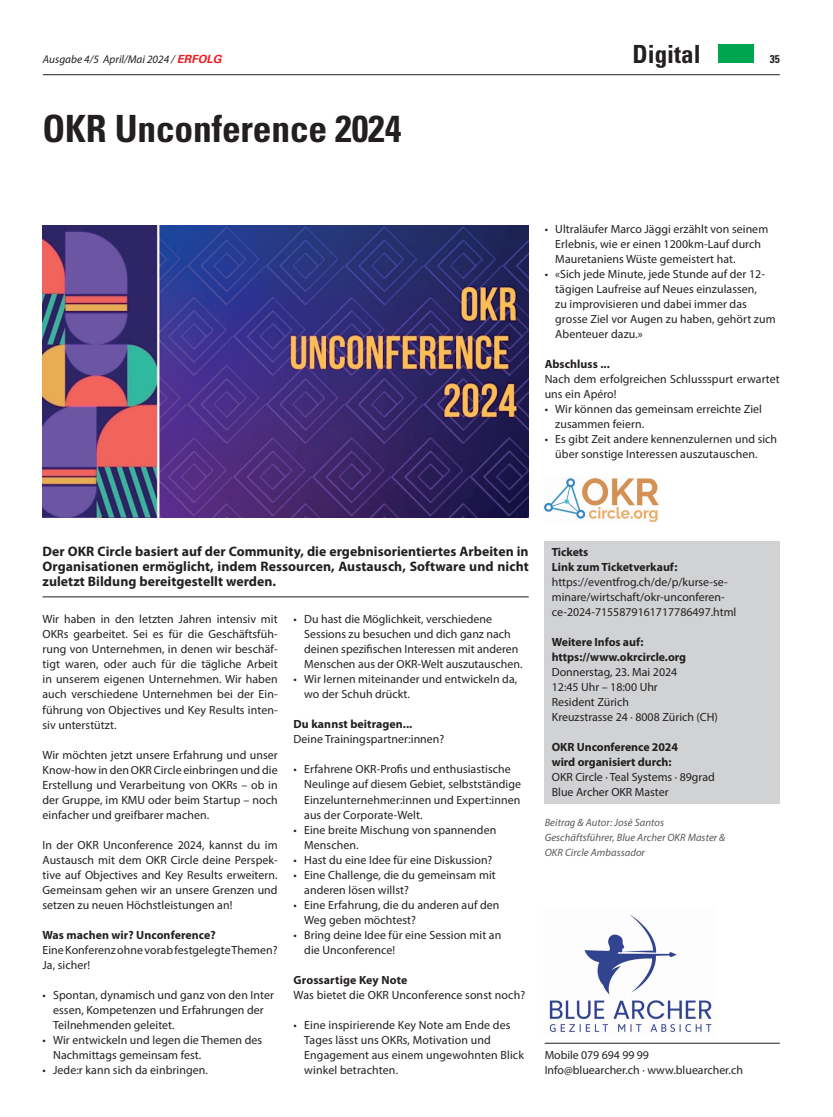
<style>
.page{position:relative;width:833px;height:1117px;background:#fff}
.page>*{position:absolute;margin:0;border:0;box-sizing:border-box;transform-origin:0 0}
.t1{font:700 condensed 37.5px "Univers";letter-spacing:-.005em;color:#231f20}
.t2{font:700 condensed 25px "Univers";color:#231f20}
.t3{font:700 13.75px/15px "Myriad Pro";letter-spacing:.005em;color:#231f20;text-align:justify}
.t4{font:11.88px/15px "Myriad Pro";letter-spacing:.005em;color:#231f20}
.t5{font:700 11.88px/15px "Myriad Pro";letter-spacing:-.005em;color:#231f20}
.t6{font:italic 11.25px "Myriad Pro";color:#231f20}
.t7{font:700 condensed 11.25px "Univers";color:#231f20}
.t8{font:italic 10.62px/15px "Myriad Pro";letter-spacing:.005em;color:#57585a}
.s1{font-family:"Univers";font-weight:700;color:#ee1d23}
</style>
<div class="page">
<hr style="left:43px;top:74px;width:737px;height:1px;background:#231f20">
<div style="left:718px;top:44px;width:36px;height:18px;background:#00a54f"></div>
<hr style="left:544px;top:1042px;width:236px;height:1px;background:#231f20">
<img style="left:549px;top:914px;width:163px;height:118px">
<img style="left:43px;top:225px;width:486px;height:292px">
<img style="left:544px;top:478px;width:115px;height:44px">
<div style="left:544px;top:541px;width:235px;height:262px;background:#d1d2d4"></div>
<hr style="left:43px;top:596px;width:486px;height:1px;background:#231f20">
<p class="t6" style="left:43px;top:52px;width:180px">Ausgabe 4/5 April/Mai 2024 / <span class="s1">ERFOLG</span></p>
<h2 class="t2" style="left:632px;top:38px;width:70px">Digital</h2>
<p class="t7" style="left:770px;top:52px;width:11px">35</p>
<h1 class="t1" style="left:43px;top:105px;width:360px">OKR Unconference 2024</h1>
<p class="t4" style="left:555px;top:221px;width:214px;text-indent:-11px">• Ultraläufer Marco Jäggi erzählt von seinem<br>Erlebnis, wie er einen 1200km-Lauf durch<br>Mauretaniens Wüste gemeistert hat.</p>
<p class="t4" style="left:555px;top:266px;width:222px;text-indent:-11px">• «Sich jede Minute, jede Stunde auf der 12- tägigen Laufreise auf Neues einzulassen,<br>zu improvisieren und dabei immer das grosse Ziel vor Augen zu haben, gehört zum Abenteuer dazu.»</p>
<p class="t5" style="left:544px;top:356px;width:67px">Abschluss ...</p>
<p class="t4" style="left:544px;top:371px;width:237px">Nach dem erfolgreichen Schlussspurt erwartet uns ein Apéro!</p>
<p class="t4" style="left:555px;top:401px;width:208px;text-indent:-11px">• Wir können das gemeinsam erreichte Ziel zusammen feiern.</p>
<p class="t4" style="left:555px;top:431px;width:223px;text-indent:-11px">• Es gibt Zeit andere kennenzulernen und sich über sonstige Interessen auszutauschen.</p>
<p class="t3" style="left:43px;top:543px;width:488px">Der OKR Circle basiert auf der Community, die ergebnisorientiertes Arbeiten in Organisationen ermöglicht, indem Ressourcen, Austausch, Software und nicht zuletzt Bildung bereitgestellt werden.</p>
<p class="t4" style="left:43px;top:611px;width:237px;text-align:justify">Wir haben in den letzten Jahren intensiv mit OKRs gearbeitet. Sei es für die Geschäftsfüh&shy;rung von Unternehmen, in denen wir beschäf&shy;tigt waren, oder auch für die tägliche Arbeit in unserem eigenen Unternehmen. Wir haben auch verschiedene Unternehmen bei der Ein&shy;führung von Objectives und Key Results inten&shy;siv unterstützt.</p>
<p class="t4" style="left:43px;top:746px;width:237px;text-align:justify">Wir möchten jetzt unsere Erfahrung und unser Know-how in den OKR Circle einbringen und die Erstellung und Verarbeitung von OKRs – ob in der Gruppe, im KMU oder beim Startup – noch einfacher und greifbarer machen.</p>
<p class="t4" style="left:43px;top:836px;width:237px;text-align:justify">In der OKR Unconference 2024, kannst du im Austausch mit dem OKR Circle deine Perspek&shy;tive auf Objectives and Key Results erweitern.<br>Gemeinsam gehen wir an unsere Grenzen und setzen zu neuen Höchstleistungen an!</p>
<p class="t5" style="left:43px;top:926px;width:175px">Was machen wir? Unconference?</p>
<p class="t4" style="left:43px;top:941px;width:237px">Eine Konferenz ohne vorab festgelegte Themen?<br>Ja, sicher!</p>
<p class="t4" style="left:53px;top:986px;width:222px;text-indent:-11px">• Spontan, dynamisch und ganz von den Inter essen, Kompetenzen und Erfahrungen der<br>Teilnehmenden geleitet.</p>
<p class="t4" style="left:53px;top:1031px;width:211px;text-indent:-11px">• Wir entwickeln und legen die Themen des<br>Nachmittags gemeinsam fest.</p>
<p class="t4" style="left:43px;top:1061px;width:167px">• Jede:r kann sich da einbringen.</p>
<p class="t4" style="left:304px;top:611px;width:220px;text-indent:-11px">• Du hast die Möglichkeit, verschiedene Sessions zu besuchen und dich ganz nach deinen spezifischen Interessen mit anderen Menschen aus der OKR-Welt auszutauschen.</p>
<p class="t4" style="left:304px;top:671px;width:214px;text-indent:-11px">• Wir lernen miteinander und entwickeln da, wo der Schuh drückt.</p>
<p class="t5" style="left:293px;top:716px;width:120px">Du kannst beitragen...</p>
<p class="t4" style="left:293px;top:731px;width:152px">Deine Trainingspartner:innen?</p>
<p class="t4" style="left:304px;top:761px;width:218px;text-indent:-11px">• Erfahrene OKR-Profis und enthusiastische Neulinge auf diesem Gebiet, selbstständige Einzelunternehmer:innen und Expert:innen aus der Corporate-Welt.</p>
<p class="t4" style="left:304px;top:821px;width:194px;text-indent:-11px">• Eine breite Mischung von spannenden<br>Menschen.</p>
<p class="t4" style="left:293px;top:851px;width:200px">• Hast du eine Idee für eine Diskussion?</p>
<p class="t4" style="left:304px;top:866px;width:193px;text-indent:-11px">• Eine Challenge, die du gemeinsam mit anderen lösen willst?</p>
<p class="t4" style="left:304px;top:896px;width:197px;text-indent:-11px">• Eine Erfahrung, die du anderen auf den<br>Weg geben möchtest?</p>
<p class="t4" style="left:304px;top:926px;width:198px;text-indent:-11px">• Bring deine Idee für eine Session mit an die Unconference!</p>
<p class="t5" style="left:293px;top:971px;width:115px">Grossartige Key Note</p>
<p class="t4" style="left:293px;top:986px;width:233px">Was bietet die OKR Unconference sonst noch?</p>
<p class="t4" style="left:304px;top:1016px;width:221px;text-indent:-11px">• Eine inspirierende Key Note am Ende des Tages lässt uns OKRs, Motivation und Engagement aus einem ungewohnten Blick winkel betrachten.</p>
<p class="t5" style="left:552px;top:544px;width:127px">Tickets<br>Link zum Ticketverkauf:</p>
<p class="t4" style="left:552px;top:574px;width:186px">https://eventfrog.ch/de/p/kurse-se&shy;minare/wirtschaft/okr-unconferen&shy;ce-2024-7155879161717786497.html</p>
<p class="t5" style="left:552px;top:634px;width:136px">Weitere Infos auf: https://www.okrcircle.org</p>
<p class="t4" style="left:552px;top:664px;width:167px">Donnerstag, 23. Mai 2024<br>12:45 Uhr – 18:00 Uhr<br>Resident Zürich<br>Kreuzstrasse 24 · 8008 Zürich (CH)</p>
<p class="t5" style="left:552px;top:739px;width:128px">OKR Unconference 2024 wird organisiert durch:</p>
<p class="t4" style="left:552px;top:769px;width:164px">OKR Circle · Teal Systems · 89grad<br>Blue Archer OKR Master</p>
<p class="t8" style="left:545px;top:814px;width:182px">Beitrag &amp; Autor: José Santos<br>Geschäftsführer, Blue Archer OKR Master &amp;<br>OKR Circle Ambassador</p>
<p class="t4" style="left:544px;top:1046px;width:200px">Mobile 079 694 99 99<br>Info@bluearcher.ch · www.bluearcher.ch</p>
</div>
